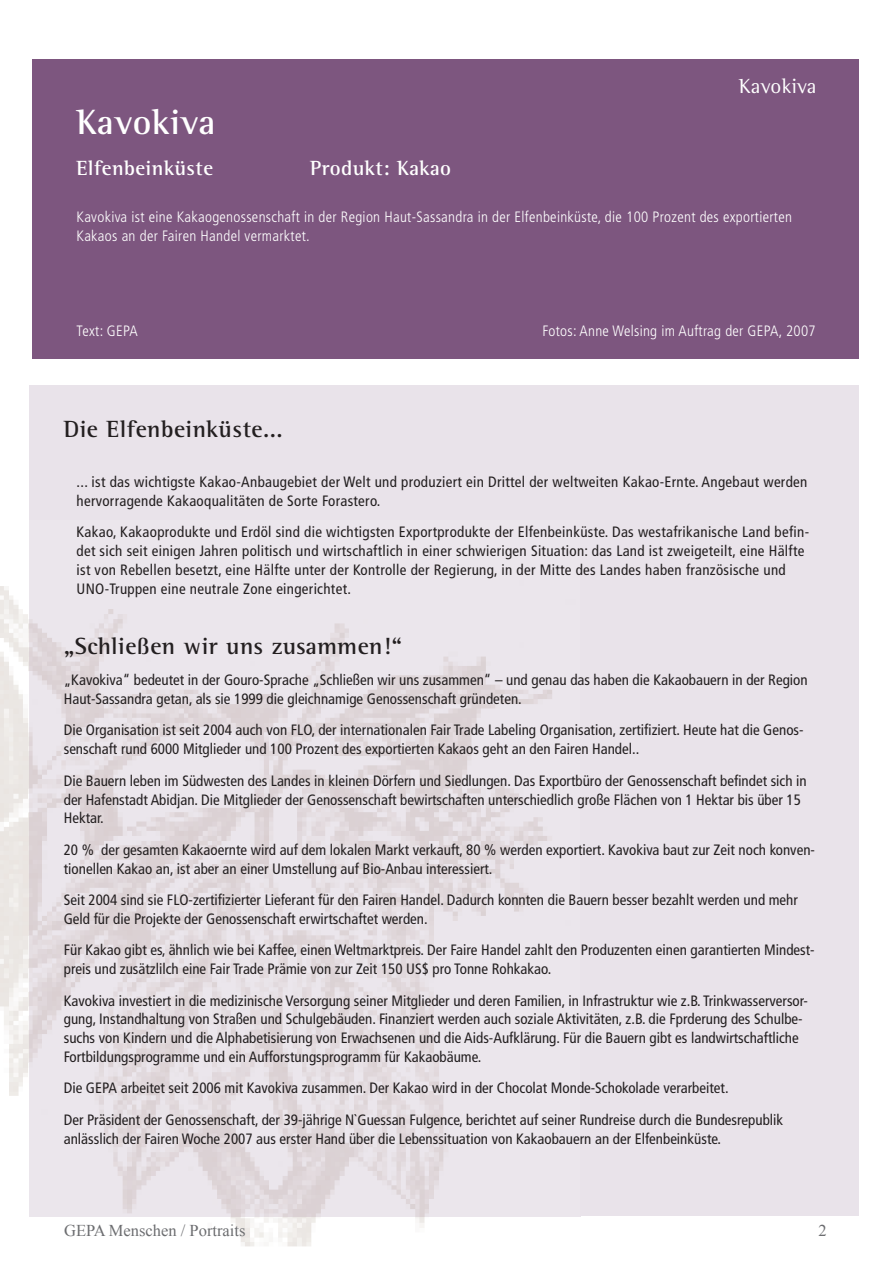
<style>
.page{position:relative;width:893px;height:1263px;background:#fff}
.page>*{position:absolute;margin:0;border:0;box-sizing:border-box;transform-origin:0 0}
.t1{font:700 36px "Agfa Rotis Semi Serif";letter-spacing:.02em;color:#fff}
.t2{font:700 24px "Agfa Rotis Semi Serif";letter-spacing:.02em;color:#231f20}
.t3{font:700 21px "Agfa Rotis Semi Serif";letter-spacing:.02em;color:#fff}
.t4{font:21px "Agfa Rotis Semi Serif";letter-spacing:.02em;color:#fff}
.t5{font:16.5px "Times New Roman";color:#6c6d70}
.t6{font:condensed 15px/18.8px "Frutiger LT";color:#231f20}
.t7{font:condensed 15px/18.8px "Frutiger LT";letter-spacing:.02em;color:#231f20}
.t8{font:300 condensed 15px/18.8px "Frutiger LT";letter-spacing:.02em;color:#fff}
</style>
<div class="page">
<div style="left:30px;top:386px;width:829px;height:830px;background:#e9e3ea"></div>
<div style="left:33px;top:60px;width:826px;height:299px;background:#7d567f"></div>
<img style="left:0;top:520px;width:52px;height:697px">
<img style="left:52px;top:1216px;width:528px;height:30px">
<img style="left:30px;top:520px;width:522px;height:696px">
<h3 class="t4" style="left:739px;top:73px;width:79px">Kavokiva</h3>
<h1 class="t1" style="left:77px;top:100px;width:141px">Kavokiva</h1>
<h3 class="t3" style="left:77px;top:155px;width:138px">Elfenbeinküste</h3>
<h3 class="t3" style="left:310px;top:155px;width:142px">Produkt: Kakao</h3>
<p class="t8" style="left:77px;top:208px;width:717px">Kavokiva ist eine Kakaogenossenschaft in der Region Haut-Sassandra in der Elfenbeinküste, die 100 Prozent des exportierten<br>Kakaos an der Fairen Handel vermarktet.</p>
<p class="t8" style="left:77px;top:321px;width:63px">Text: GEPA</p>
<p class="t8" style="left:543px;top:321px;width:275px">Fotos: Anne Welsing im Auftrag der GEPA, 2007</p>
<h2 class="t2" style="left:64px;top:414px;width:221px">Die Elfenbeinküste...</h2>
<p class="t7" style="left:77px;top:473px;width:732px">... ist das wichtigste Kakao-Anbaugebiet der Welt und produziert ein Drittel der weltweiten Kakao-Ernte. Angebaut werden hervorragende Kakaoqualitäten de Sorte Forastero.</p>
<p class="t7" style="left:77px;top:523px;width:734px">Kakao, Kakaoprodukte und Erdöl sind die wichtigsten Exportprodukte der Elfenbeinküste. Das westafrikanische Land befin&shy;det sich seit einigen Jahren politisch und wirtschaftlich in einer schwierigen Situation: das Land ist zweigeteilt, eine Hälfte ist von Rebellen besetzt, eine Hälfte unter der Kontrolle der Regierung, in der Mitte des Landes haben französische und UNO-Truppen eine neutrale Zone eingerichtet.</p>
<h2 class="t2" style="left:64px;top:631px;width:340px">„Schließen wir uns zusammen!“</h2>
<p class="t6" style="left:64px;top:671px;width:745px">„Kavokiva“ bedeutet in der Gouro-Sprache „Schließen wir uns zusammen“ – und genau das haben die Kakaobauern in der Region<br>Haut-Sassandra getan, als sie 1999 die gleichnamige Genossenschaft gründeten.</p>
<p class="t6" style="left:64px;top:721px;width:741px">Die Organisation ist seit 2004 auch von FLO, der internationalen Fair Trade Labeling Organisation, zertifiziert. Heute hat die Genos&shy;senschaft rund 6000 Mitglieder und 100 Prozent des exportierten Kakaos geht an den Fairen Handel..</p>
<p class="t6" style="left:64px;top:771px;width:744px">Die Bauern leben im Südwesten des Landes in kleinen Dörfern und Siedlungen. Das Exportbüro der Genossenschaft befindet sich in der Hafenstadt Abidjan. Die Mitglieder der Genossenschaft bewirtschaften unterschiedlich große Flächen von 1 Hektar bis über 15<br>Hektar.</p>
<p class="t6" style="left:64px;top:840px;width:753px">20 % der gesamten Kakaoernte wird auf dem lokalen Markt verkauft, 80 % werden exportiert. Kavokiva baut zur Zeit noch konven&shy;tionellen Kakao an, ist aber an einer Umstellung auf Bio-Anbau interessiert.</p>
<p class="t6" style="left:64px;top:890px;width:736px">Seit 2004 sind sie FLO-zertifizierter Lieferant für den Fairen Handel. Dadurch konnten die Bauern besser bezahlt werden und mehr<br>Geld für die Projekte der Genossenschaft erwirtschaftet werden.</p>
<p class="t6" style="left:64px;top:941px;width:752px">Für Kakao gibt es, ähnlich wie bei Kaffee, einen Weltmarktpreis. Der Faire Handel zahlt den Produzenten einen garantierten Mindest&shy;preis und zusätzlilch eine Fair Trade Prämie von zur Zeit 150 US$ pro Tonne Rohkakao.</p>
<p class="t6" style="left:64px;top:991px;width:746px">Kavokiva investiert in die medizinische Versorgung seiner Mitglieder und deren Familien, in Infrastruktur wie z.B. Trinkwasserversor&shy;gung, Instandhaltung von Straßen und Schulgebäuden. Finanziert werden auch soziale Aktivitäten, z.B. die Fprderung des Schulbe&shy;suchs von Kindern und die Alphabetisierung von Erwachsenen und die Aids-Aufklärung. Für die Bauern gibt es landwirtschaftliche Fortbildungsprogramme und ein Aufforstungsprogramm für Kakaobäume.</p>
<p class="t6" style="left:64px;top:1072px;width:721px;line-height:31.5px">Die GEPA arbeitet seit 2006 mit Kavokiva zusammen. Der Kakao wird in der Chocolat Monde-Schokolade verarbeitet.<br>Der Präsident der Genossenschaft, der 39-jährige N`Guessan Fulgence, berichtet auf seiner Rundreise durch die Bundesrepublik</p>
<p class="t6" style="left:64px;top:1129px;width:659px">anlässlich der Fairen Woche 2007 aus erster Hand über die Lebenssituation von Kakaobauern an der Elfenbeinküste.</p>
<p class="t5" style="left:64px;top:1219px;width:183px">GEPA Menschen / Portraits</p>
<p class="t5" style="left:819px;top:1219px;width:10px">2</p>
</div>
